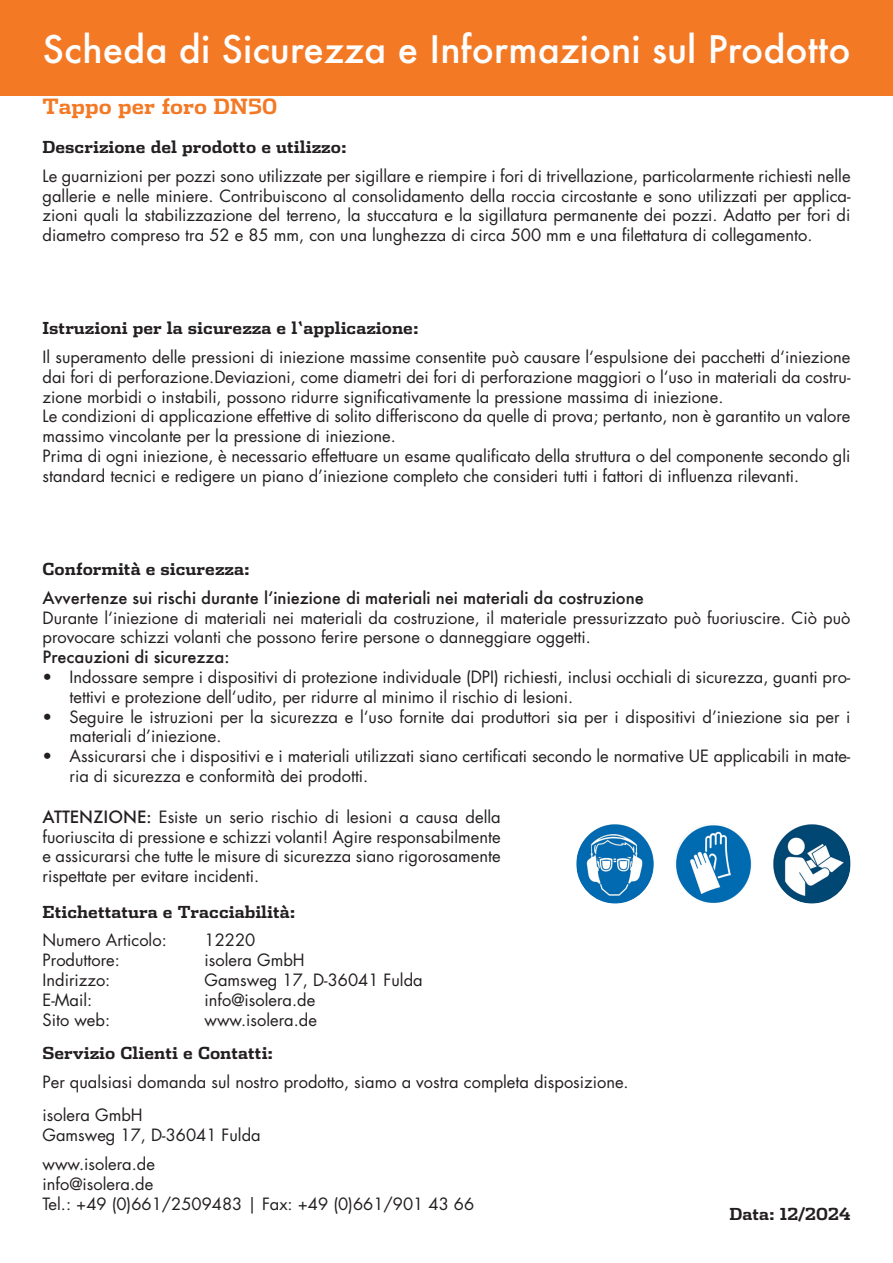
<style>
.page{position:relative;width:893px;height:1263px;background:#fff}
.page>*{position:absolute;margin:0;border:0;box-sizing:border-box;transform-origin:0 0}
.t1{font:500 36.9px "Futura";color:#fff}
.t2{font:700 21px "Dispatch";color:#f47925}
.t3{font:16.5px/19.8px "Futura Std";color:#231f20}
.t4{font:700 16.5px "Dispatch";color:#231f20}
.t5{font:500 16.5px "Futura";color:#231f20}
.s1{font-family:"Futura";font-weight:500}
</style>
<div class="page">
<div style="left:0;top:0;width:893px;height:96px;background:#f47925"></div>
<img style="left:576px;top:824px;width:78px;height:79px;border-radius:39px">
<img style="left:675px;top:824px;width:77px;height:79px;border-radius:39px">
<img style="left:773px;top:824px;width:77px;height:79px;border-radius:39px">
<h1 class="t1" style="left:43px;top:24px;width:809px">Scheda di Sicurezza e Informazioni sul Prodotto</h1>
<p class="t2" style="left:43px;top:92px;width:236px">Tappo per foro DN50</p>
<p class="t4" style="left:43px;top:135px;width:306px">Descrizione del prodotto e utilizzo:</p>
<p class="t3" style="left:43px;top:166px;width:809px;text-align:justify">Le guarnizioni per pozzi sono utilizzate per sigillare e riempire i fori di trivellazione, particolarmente richiesti nelle gallerie e nelle miniere. Contribuiscono al consolidamento della roccia circostante e sono utilizzati per applica&shy;zioni quali la stabilizzazione del terreno, la stuccatura e la sigillatura permanente dei pozzi. Adatto per fori di diametro compreso tra 52 e 85 mm, con una lunghezza di circa 500 mm e una filettatura di collegamento.</p>
<p class="t4" style="left:43px;top:317px;width:378px">Istruzioni per la sicurezza e l‘applicazione:</p>
<p class="t3" style="left:43px;top:347px;width:809px">Il superamento delle pressioni di iniezione massime consentite può causare l‘espulsione dei pacchetti d‘iniezione dai fori di perforazione.Deviazioni, come diametri dei fori di perforazione maggiori o l‘uso in materiali da costru&shy;zione morbidi o instabili, possono ridurre significativamente la pressione massima di iniezione.<br>Le condizioni di applicazione effettive di solito differiscono da quelle di prova; pertanto, non è garantito un valore massimo vincolante per la pressione di iniezione.<br>Prima di ogni iniezione, è necessario effettuare un esame qualificato della struttura o del componente secondo gli standard tecnici e redigere un piano d’iniezione completo che consideri tutti i fattori di influenza rilevanti.</p>
<p class="t4" style="left:43px;top:557px;width:209px">Conformità e sicurezza:</p>
<p class="t5" style="left:43px;top:586px;width:603px">Avvertenze sui rischi durante l‘iniezione di materiali nei materiali da costruzione</p>
<p class="t3" style="left:43px;top:608px;width:809px">Durante l‘iniezione di materiali nei materiali da costruzione, il materiale pressurizzato può fuoriuscire. Ciò può provocare schizzi volanti che possono ferire persone o danneggiare oggetti.</p>
<p class="t5" style="left:43px;top:646px;width:188px">Precauzioni di sicurezza:</p>
<p class="t3" style="left:70px;top:667px;width:782px;text-indent:-27px">• Indossare sempre i dispositivi di protezione individuale (DPI) richiesti, inclusi occhiali di sicurezza, guanti pro&shy;tettivi e protezione dell‘udito, per ridurre al minimo il rischio di lesioni.</p>
<p class="t3" style="left:70px;top:707px;width:782px;text-indent:-27px">• Seguire le istruzioni per la sicurezza e l‘uso fornite dai produttori sia per i dispositivi d’iniezione sia per i materiali d’iniezione.</p>
<p class="t3" style="left:70px;top:746px;width:782px;text-indent:-27px">• Assicurarsi che i dispositivi e i materiali utilizzati siano certificati secondo le normative UE applicabili in mate&shy;ria di sicurezza e conformità dei prodotti.</p>
<p class="t3" style="left:43px;top:807px;width:460px;text-align:justify"><span class="s1">ATTENZIONE:</span> Esiste un serio rischio di lesioni a causa della fuoriuscita di pressione e schizzi volanti! Agire responsabilmente e assicurarsi che tutte le misure di sicurezza siano rigorosamente rispettate per evitare incidenti.</p>
<p class="t4" style="left:43px;top:900px;width:255px">Etichettatura e Tracciabilità:</p>
<p class="t3" style="left:43px;top:931px;width:126px">Numero Articolo:</p>
<p class="t3" style="left:205px;top:931px;width:52px">12220</p>
<p class="t3" style="left:43px;top:950px;width:79px">Produttore:</p>
<p class="t3" style="left:205px;top:950px;width:102px">isolera GmbH</p>
<p class="t3" style="left:43px;top:970px;width:69px">Indirizzo:</p>
<p class="t3" style="left:205px;top:970px;width:220px">Gamsweg 17, D-36041 Fulda</p>
<p class="t3" style="left:43px;top:990px;width:51px">E-Mail:</p>
<p class="t3" style="left:205px;top:990px;width:112px">info@isolera.de</p>
<p class="t3" style="left:43px;top:1010px;width:69px">Sito web:</p>
<p class="t3" style="left:205px;top:1010px;width:114px">www.isolera.de</p>
<p class="t4" style="left:43px;top:1042px;width:232px">Servizio Clienti e Contatti:</p>
<p class="t3" style="left:43px;top:1065px;width:588px;line-height:33.5px">Per qualsiasi domanda sul nostro prodotto, siamo a vostra completa disposizione. isolera GmbH</p>
<p class="t3" style="left:43px;top:1121px;width:220px;line-height:28.8px">Gamsweg 17, D-36041 Fulda www.isolera.de</p>
<p class="t3" style="left:43px;top:1174px;width:433px">info@isolera.de<br>Tel.: +49 (0)661/2509483 | Fax: +49 (0)661/901 43 66</p>
<p class="t4" style="left:729px;top:1203px;width:122px">Data: 12/2024</p>
</div>
